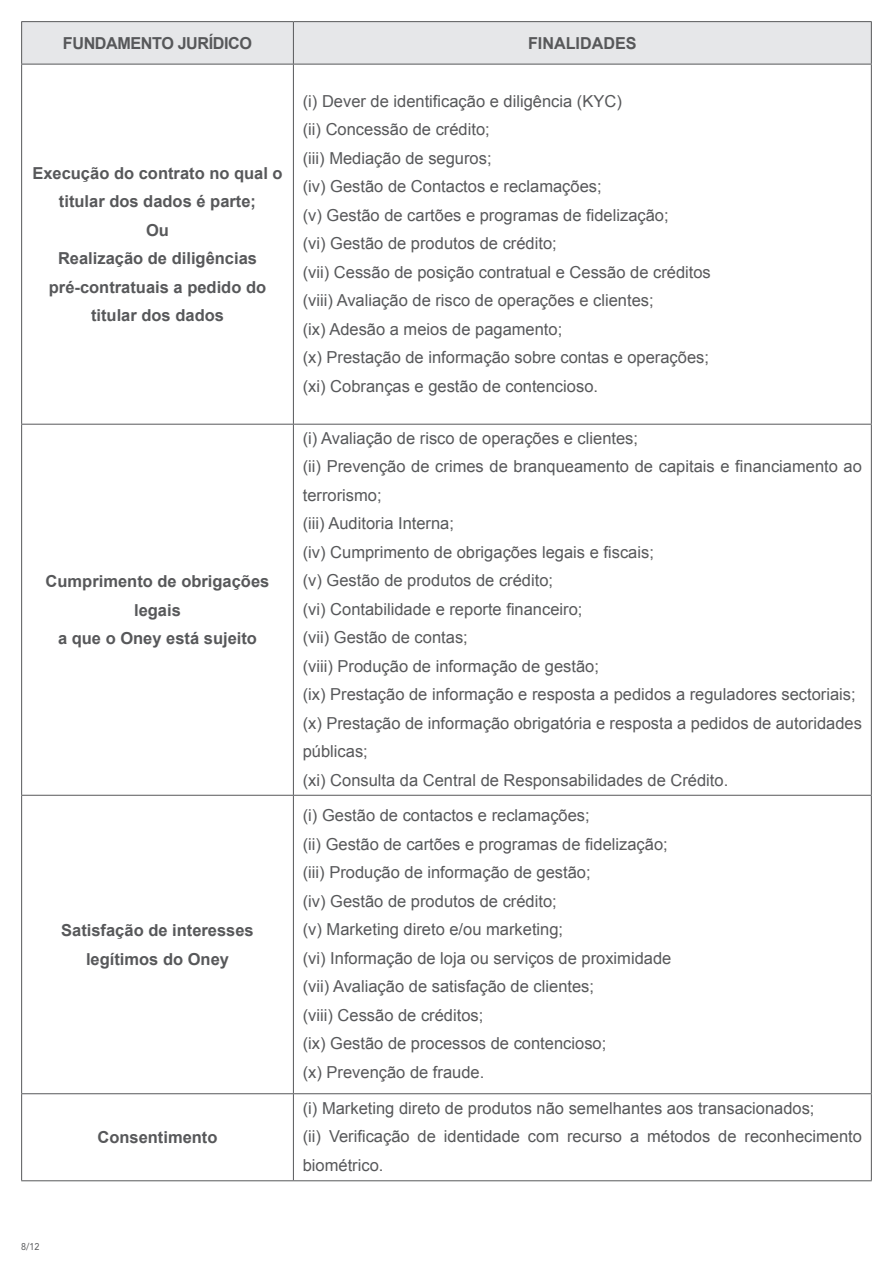
<style>
.page{position:relative;width:893px;height:1263px;background:#fff}
.page>*{position:absolute;margin:0;border:0;box-sizing:border-box;transform-origin:0 0}
.t1{font:16.5px/28.5px "Arial";color:#57585a}
.t2{font:700 16.5px/28.5px "Arial";color:#57585a;text-align:center}
.t3{font:700 16.5px "Arial";letter-spacing:-.025em;color:#57585a}
.t4{font:9.75px "Avenir LT Pro";color:#57585a;scale:.92 1}
</style>
<div class="page">
<div style="left:22px;top:22px;width:849px;height:42px;background:#e6e7e9"></div>
<hr style="left:21px;top:21px;width:272px;height:1px;background:#57585a">
<hr style="left:21px;top:22px;width:1px;height:42px;background:#57585a">
<hr style="left:293px;top:21px;width:579px;height:1px;background:#57585a">
<hr style="left:293px;top:22px;width:1px;height:42px;background:#57585a">
<hr style="left:871px;top:22px;width:1px;height:42px;background:#57585a">
<hr style="left:21px;top:64px;width:272px;height:1px;background:#57585a">
<hr style="left:21px;top:64px;width:1px;height:360px;background:#57585a">
<hr style="left:293px;top:64px;width:579px;height:1px;background:#57585a">
<hr style="left:293px;top:64px;width:1px;height:360px;background:#57585a">
<hr style="left:871px;top:64px;width:1px;height:360px;background:#57585a">
<hr style="left:21px;top:424px;width:272px;height:1px;background:#57585a">
<hr style="left:21px;top:425px;width:1px;height:370px;background:#57585a">
<hr style="left:293px;top:424px;width:579px;height:1px;background:#57585a">
<hr style="left:293px;top:425px;width:1px;height:370px;background:#57585a">
<hr style="left:871px;top:425px;width:1px;height:370px;background:#57585a">
<hr style="left:21px;top:795px;width:272px;height:1px;background:#57585a">
<hr style="left:21px;top:796px;width:1px;height:297px;background:#57585a">
<hr style="left:293px;top:795px;width:579px;height:1px;background:#57585a">
<hr style="left:293px;top:796px;width:1px;height:297px;background:#57585a">
<hr style="left:871px;top:796px;width:1px;height:297px;background:#57585a">
<hr style="left:21px;top:1093px;width:272px;height:1px;background:#57585a">
<hr style="left:21px;top:1094px;width:1px;height:86px;background:#57585a">
<hr style="left:293px;top:1093px;width:579px;height:1px;background:#57585a">
<hr style="left:293px;top:1094px;width:1px;height:86px;background:#57585a">
<hr style="left:871px;top:1094px;width:1px;height:86px;background:#57585a">
<hr style="left:21px;top:1180px;width:272px;height:1px;background:#57585a">
<hr style="left:293px;top:1180px;width:579px;height:1px;background:#57585a">
<p class="t3" style="left:63px;top:32px;width:191px">FUNDAMENTO JURÍDICO</p>
<p class="t2" style="left:528px;top:29px;width:110px">FINALIDADES</p>
<p class="t2" style="left:32px;top:159px;width:252px">Execução do contrato no qual o titular dos dados é parte;</p>
<p class="t2" style="left:146px;top:216px;width:24px">Ou</p>
<p class="t2" style="left:58px;top:245px;width:201px">Realização de diligências</p>
<p class="t2" style="left:49px;top:273px;width:219px">pré-contratuais a pedido do titular dos dados</p>
<p class="t2" style="left:46px;top:568px;width:225px">Cumprimento de obrigações legais</p>
<p class="t2" style="left:58px;top:625px;width:200px">a que o Oney está sujeito</p>
<p class="t2" style="left:61px;top:917px;width:194px">Satisfação de interesses</p>
<p class="t2" style="left:86px;top:945px;width:145px">legítimos do Oney</p>
<p class="t2" style="left:97px;top:1124px;width:122px">Consentimento</p>
<p class="t1" style="left:303px;top:87px;width:321px">(i) Dever de identificação e diligência (KYC)</p>
<p class="t1" style="left:303px;top:115px;width:189px">(ii) Concessão de crédito;</p>
<p class="t1" style="left:303px;top:144px;width:190px">(iii) Mediação de seguros;</p>
<p class="t1" style="left:303px;top:172px;width:300px">(iv) Gestão de Contactos e reclamações;</p>
<p class="t1" style="left:303px;top:201px;width:367px">(v) Gestão de cartões e programas de fidelização;</p>
<p class="t1" style="left:303px;top:229px;width:256px">(vi) Gestão de produtos de crédito;</p>
<p class="t1" style="left:303px;top:258px;width:410px">(vii) Cessão de posição contratual e Cessão de créditos</p>
<p class="t1" style="left:303px;top:286px;width:352px">(viii) Avaliação de risco de operações e clientes;</p>
<p class="t1" style="left:303px;top:315px;width:261px">(ix) Adesão a meios de pagamento;</p>
<p class="t1" style="left:303px;top:343px;width:408px">(x) Prestação de informação sobre contas e operações;</p>
<p class="t1" style="left:303px;top:372px;width:297px">(xi) Cobranças e gestão de contencioso.</p>
<p class="t1" style="left:303px;top:424px;width:337px">(i) Avaliação de risco de operações e clientes;</p>
<p class="t1" style="left:303px;top:452px;width:561px">(ii) Prevenção de crimes de branqueamento de capitais e financiamento ao terrorismo;</p>
<p class="t1" style="left:303px;top:509px;width:153px">(iii) Auditoria Interna;</p>
<p class="t1" style="left:303px;top:538px;width:353px">(iv) Cumprimento de obrigações legais e fiscais;</p>
<p class="t1" style="left:303px;top:566px;width:252px">(v) Gestão de produtos de crédito;</p>
<p class="t1" style="left:303px;top:595px;width:281px">(vi) Contabilidade e reporte financeiro;</p>
<p class="t1" style="left:303px;top:623px;width:167px">(vii) Gestão de contas;</p>
<p class="t1" style="left:303px;top:652px;width:298px">(viii) Produção de informação de gestão;</p>
<p class="t1" style="left:303px;top:680px;width:554px">(ix) Prestação de informação e resposta a pedidos a reguladores sectoriais;</p>
<p class="t1" style="left:303px;top:709px;width:561px">(x) Prestação de informação obrigatória e resposta a pedidos de autoridades públicas;</p>
<p class="t1" style="left:303px;top:766px;width:427px">(xi) Consulta da Central de Responsabilidades de Crédito.</p>
<p class="t1" style="left:303px;top:801px;width:289px">(i) Gestão de contactos e reclamações;</p>
<p class="t1" style="left:303px;top:830px;width:366px">(ii) Gestão de cartões e programas de fidelização;</p>
<p class="t1" style="left:303px;top:858px;width:289px">(iii) Produção de informação de gestão;</p>
<p class="t1" style="left:303px;top:887px;width:256px">(iv) Gestão de produtos de crédito;</p>
<p class="t1" style="left:303px;top:915px;width:262px">(v) Marketing direto e/ou marketing;</p>
<p class="t1" style="left:303px;top:944px;width:370px">(vi) Informação de loja ou serviços de proximidade</p>
<p class="t1" style="left:303px;top:972px;width:293px">(vii) Avaliação de satisfação de clientes;</p>
<p class="t1" style="left:303px;top:1001px;width:182px">(viii) Cessão de créditos;</p>
<p class="t1" style="left:303px;top:1029px;width:305px">(ix) Gestão de processos de contencioso;</p>
<p class="t1" style="left:303px;top:1058px;width:183px">(x) Prevenção de fraude.</p>
<p class="t1" style="left:303px;top:1094px;width:513px">(i) Marketing direto de produtos não semelhantes aos transacionados;</p>
<p class="t1" style="left:303px;top:1122px;width:561px">(ii) Verificação de identidade com recurso a métodos de reconhecimento biométrico.</p>
<p class="t4" style="left:21px;top:1241px;width:21px">8/12</p>
</div>
